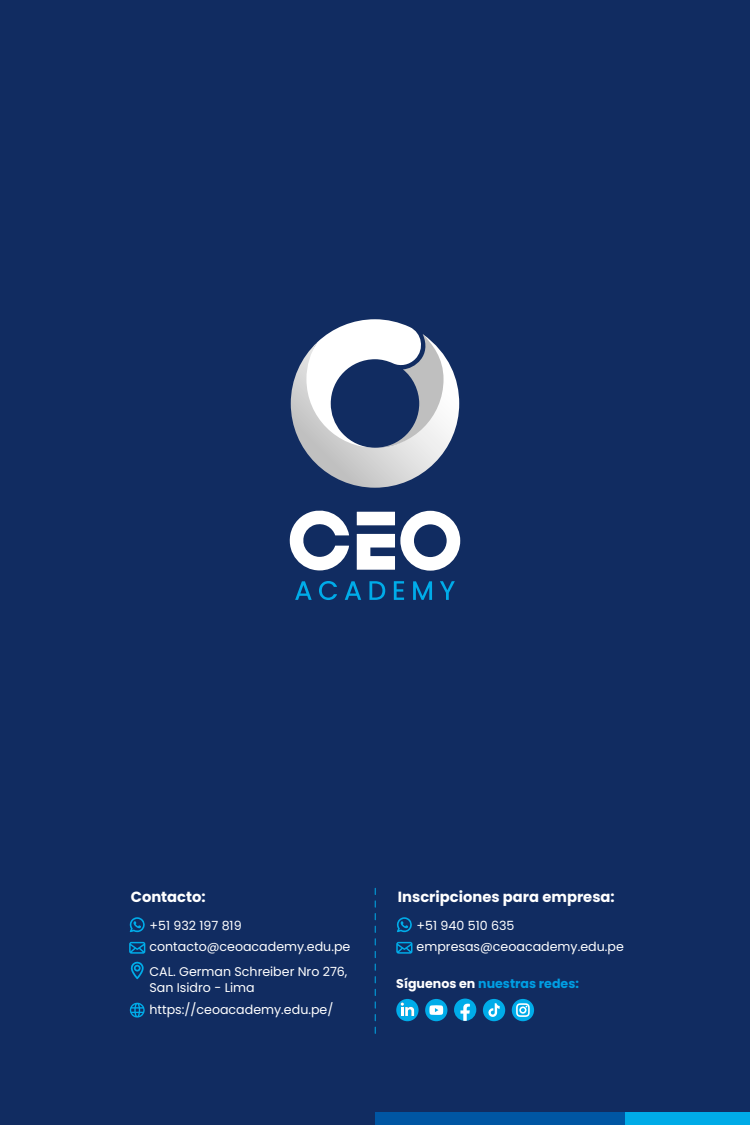
<style>
.page{position:relative;width:750px;height:1125px;background:#112c61}
.page>*{position:absolute;margin:0;border:0;box-sizing:border-box;transform-origin:0 0}
.t1{font:700 14.75px "Poppins";color:#fff}
.t2{font:12.62px/15.8px "Poppins";color:#fff}
.t3{font:700 12.62px "Poppins";color:#009ee3}
.s1{color:#fff}
</style>
<div class="page">
<div style="left:375px;top:1112px;width:250px;height:13px;background:#0056a3"></div>
<div style="left:625px;top:1112px;width:125px;height:13px;background:#00abe7"></div>
<svg style="left:289px;top:510px;width:60px;height:60px"></svg>
<svg style="left:357px;top:511px;width:103px;height:60px"></svg>
<svg style="left:295px;top:581px;width:17px;height:19px"></svg>
<svg style="left:319px;top:581px;width:18px;height:19px"></svg>
<svg style="left:345px;top:581px;width:16px;height:19px"></svg>
<svg style="left:369px;top:581px;width:16px;height:19px"></svg>
<svg style="left:394px;top:581px;width:10px;height:19px"></svg>
<svg style="left:413px;top:581px;width:19px;height:19px"></svg>
<svg style="left:440px;top:581px;width:15px;height:19px"></svg>
<svg style="left:291px;top:319px;width:168px;height:169px"></svg>
<div style="left:483px;top:999px;width:22px;height:22px;background:#00ace9;border-radius:50%"></div>
<svg style="left:488px;top:1003px;width:12px;height:14px"></svg>
<div style="left:512px;top:999px;width:22px;height:22px;background:#00ace9;border-radius:50%"></div>
<svg style="left:516px;top:1003px;width:14px;height:14px"></svg>
<svg style="left:454px;top:999px;width:22px;height:22px"></svg>
<div style="left:425px;top:999px;width:22px;height:22px;background:#00ace9;border-radius:50%"></div>
<svg style="left:429px;top:1005px;width:14px;height:10px"></svg>
<div style="left:396px;top:999px;width:23px;height:22px;background:#00ace9;border-radius:50%"></div>
<svg style="left:401px;top:1003px;width:13px;height:13px"></svg>
<svg style="left:396px;top:942px;width:16px;height:12px"></svg>
<svg style="left:397px;top:917px;width:15px;height:15px"></svg>
<svg style="left:129px;top:942px;width:16px;height:12px"></svg>
<svg style="left:130px;top:917px;width:15px;height:15px"></svg>
<svg style="left:131px;top:962px;width:13px;height:17px"></svg>
<svg style="left:130px;top:1003px;width:15px;height:15px"></svg>
<svg style="left:375px;top:888px;width:1px;height:146px"></svg>
<p class="t1" style="left:131px;top:888px;width:76px">Contacto:</p>
<p class="t1" style="left:398px;top:888px;width:218px">Inscripciones para empresa:</p>
<p class="t2" style="left:149px;top:918px;width:94px">+51 932 197 819</p>
<p class="t2" style="left:149px;top:964px;width:199px">CAL. German Schreiber Nro 276,<br>San Isidro - Lima</p>
<p class="t2" style="left:149px;top:1002px;width:185px">https://ceoacademy.edu.pe/</p>
<p class="t2" style="left:149px;top:939px;width:202px">contacto@ceoacademy.edu.pe</p>
<p class="t2" style="left:417px;top:918px;width:99px">+51 940 510 635</p>
<p class="t2" style="left:417px;top:939px;width:209px">empresas@ceoacademy.edu.pe</p>
<p class="t3" style="left:396px;top:977px;width:184px"><span class="s1">Síguenos en</span> nuestras redes:</p>
</div>
